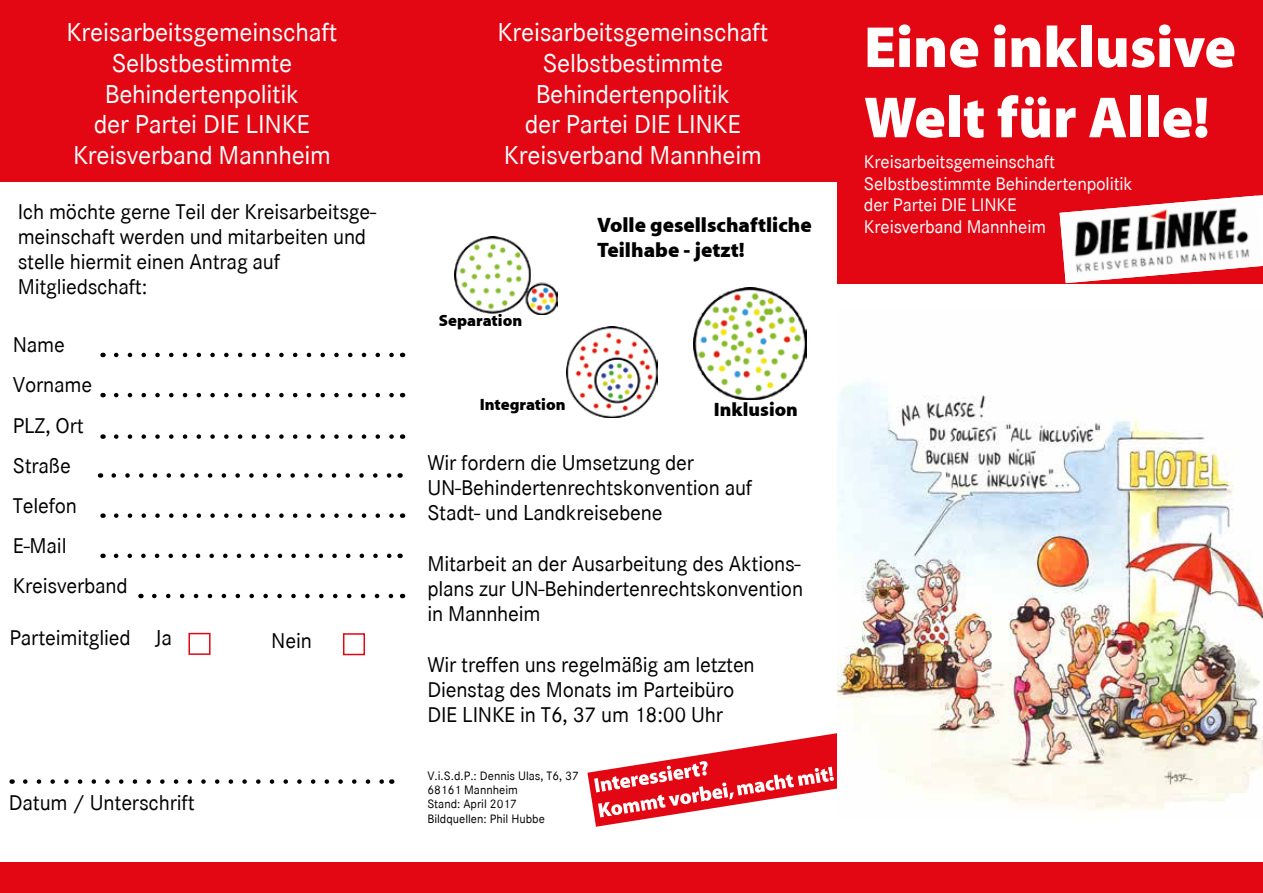
<style>
.page{position:relative;width:1263px;height:893px;background:#fff}
.page>*{position:absolute;margin:0;border:0;box-sizing:border-box;transform-origin:0 0}
.t1{font:900 58.5px/70.2px "Adobe Corporate ID Myriad";color:#fff}
.t2{font:25.5px/30.6px "Corporate SBQ";letter-spacing:-.01em;color:#fff;text-align:center}
.t3{font:21px/25.2px "Corporate SBQ";letter-spacing:-.01em;color:#000}
.t4{font:900 21px/25.2px "Adobe Corporate ID Myriad";color:#000}
.t5{font:900 19.5px "Adobe Corporate ID Myriad";color:#000}
.t6{font:18px/21.6px "Corporate SBQ";letter-spacing:-.01em;color:#fff}
.t7{font:900 16.5px "Adobe Corporate ID Myriad";color:#000}
.t8{font:12px/14.4px "Corporate SBQ";color:#000}
</style>
<div class="page">
<div style="left:838px;top:0;width:425px;height:283px;background:#e30613"></div>
<img style="left:1059px;top:196px;width:203px;height:87px">
<div style="left:0;top:0;width:864px;height:181px;background:#e30613"></div>
<img style="left:838px;top:383px;width:425px;height:427px">
<svg style="left:116px;top:353px;width:278px;height:4px"></svg>
<svg style="left:116px;top:393px;width:278px;height:4px"></svg>
<svg style="left:116px;top:434px;width:278px;height:5px"></svg>
<svg style="left:114px;top:473px;width:278px;height:5px"></svg>
<svg style="left:116px;top:513px;width:278px;height:5px"></svg>
<svg style="left:116px;top:554px;width:276px;height:4px"></svg>
<svg style="left:154px;top:594px;width:240px;height:4px"></svg>
<div style="left:188px;top:633px;width:23px;height:22px;border:2px solid #e30613"></div>
<div style="left:343px;top:633px;width:22px;height:22px;border:2px solid #e30613"></div>
<svg style="left:25px;top:779px;width:359px;height:5px"></svg>
<img style="left:454px;top:236px;width:103px;height:78px">
<img style="left:566px;top:327px;width:91px;height:91px">
<img style="left:694px;top:287px;width:113px;height:113px">
<svg style="left:587px;top:732px;width:267px;height:95px"></svg>
<div style="left:0;top:862px;width:1263px;height:31px;background:#e30613"></div>
<p class="t2" style="left:67px;top:18px;width:272px">Kreisarbeitsgemeinschaft<br>Selbstbestimmte<br>Behindertenpolitik<br>der Partei DIE LINKE<br>Kreisverband Mannheim</p>
<p class="t3" style="left:18px;top:199px;width:360px">Ich möchte gerne Teil der Kreisarbeitsge&shy;meinschaft werden und mitarbeiten und stelle hiermit einen Antrag auf<br>Mitgliedschaft:</p>
<p class="t3" style="left:13px;top:325px;width:117px;line-height:40.2px">Name<br>Vorname<br>PLZ, Ort<br>Straße<br>Telefon<br>E-Mail<br>Kreisverband</p>
<p class="t3" style="left:9px;top:625px;width:164px">Parteimitglied Ja</p>
<p class="t3" style="left:271px;top:629px;width:42px">Nein</p>
<p class="t3" style="left:9px;top:790px;width:187px">Datum / Unterschrift</p>
<p class="t2" style="left:498px;top:18px;width:272px">Kreisarbeitsgemeinschaft<br>Selbstbestimmte<br>Behindertenpolitik<br>der Partei DIE LINKE<br>Kreisverband Mannheim</p>
<p class="t7" style="left:439px;top:312px;width:85px">Separation</p>
<p class="t4" style="left:597px;top:213px;width:216px">Volle gesellschaftliche<br>Teilhabe - jetzt!</p>
<p class="t7" style="left:480px;top:396px;width:87px">Integration</p>
<p class="t5" style="left:714px;top:400px;width:86px">Inklusion</p>
<p class="t3" style="left:427px;top:450px;width:326px">Wir fordern die Umsetzung der<br>UN-Behindertenrechtskonvention auf<br>Stadt- und Landkreisebene</p>
<p class="t3" style="left:427px;top:551px;width:377px;text-align:justify">Mitarbeit an der Ausarbeitung des Aktions&shy;plans zur UN-Behindertenrechtskonvention in Mannheim</p>
<p class="t3" style="left:427px;top:652px;width:329px">Wir treffen uns regelmäßig am letzten<br>Dienstag des Monats im Parteibüro<br>DIE LINKE in T6, 37 um 18:00 Uhr</p>
<p class="t8" style="left:427px;top:768px;width:153px">V.i.S.d.P.: Dennis Ulas, T6, 37<br>68161 Mannheim<br>Stand: April 2017<br>Bildquellen: Phil Hubbe</p>
<h1 class="t1" style="left:864px;top:14px;width:373px">Eine inklusive<br>Welt für Alle!</h1>
<p class="t6" style="left:864px;top:151px;width:270px">Kreisarbeitsgemeinschaft<br>Selbstbestimmte Behindertenpolitik der Partei DIE LINKE<br>Kreisverband Mannheim</p>
</div>
